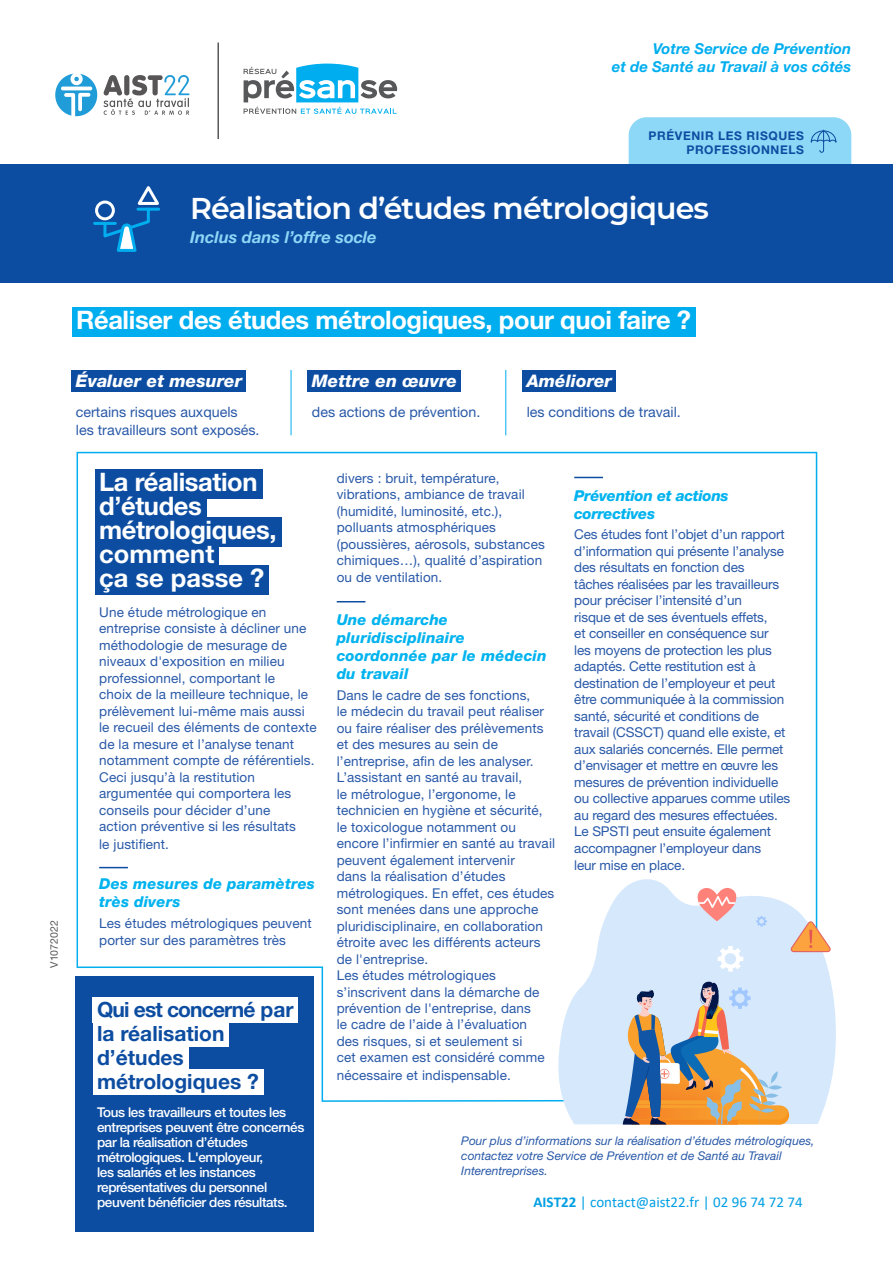
<style>
.page{position:relative;width:893px;height:1263px;background:#fff}
.page>*{position:absolute;margin:0;border:0;box-sizing:border-box;transform-origin:0 0}
.t1{font:600 30px "Montserrat";letter-spacing:-.03em;color:#fff}
.t2{font:700 25.5px "Helvetica Neue LT Std";letter-spacing:-.015em;color:#fff}
.t3{font:700 21px "Helvetica Neue LT Std";color:#0d4da1}
.t4{font:700 21px "Helvetica Neue LT Std";letter-spacing:-.04em;color:#0d4da1}
.t5{font:italic 800 17.4px "Helvetica Neue LT Std";color:#fff}
.t6{font:italic 700 16.5px "Helvetica Neue LT Std";color:#8dd7f7}
.t7{font:italic 800 15px/18px "Helvetica Neue LT Std";letter-spacing:.01em;color:#00b3ef}
.t8{font:italic 700 15px/18px "Helvetica Neue LT Std";color:#00aeef;text-align:right}
.t9{font:15px "Calibri";color:#009fe3}
.t10{font:italic 800 15px/18px "Helvetica Neue LT Std";letter-spacing:-.02em;color:#00b3ef}
.t11{font:14.25px/18px "Helvetica Neue LT Std";color:#2959a8}
.t12{font:13.5px/16.5px "Helvetica Neue LT Std";letter-spacing:.01em;color:#2959a8}
.t13{font:13.5px/16.5px "Helvetica Neue LT Std";letter-spacing:-.01em;color:#2959a8}
.t14{font:500 13.5px/15px "Helvetica Neue LT Std";letter-spacing:-.03em;color:#fff}
.t15{font:italic 12px/15px "Helvetica Neue LT Std";color:#2959a8}
.t16{font:700 12px/13.5px "Helvetica Neue LT Std";letter-spacing:.05em;color:#0d4da1;text-align:right}
.t17{font:10.5px "Helvetica Neue LT Std";color:#57585a}
.s1{font-weight:700}
</style>
<div class="page">
<hr style="left:217px;top:43px;width:2px;height:96px;background:#57585a">
<svg style="left:244px;top:64px;width:153px;height:50px"></svg>
<div style="left:629px;top:117px;width:222px;height:80px;background:#8dd7f7;border-radius:18px"></div>
<svg style="left:810px;top:130px;width:27px;height:23px"></svg>
<div style="left:0;top:164px;width:893px;height:119px;background:#0d4da1"></div>
<div style="left:76px;top:976px;width:238px;height:256px;background:#0d4da1"></div>
<div style="left:72px;top:307px;width:624px;height:30px;background:#00aeef"></div>
<hr style="left:291px;top:370px;width:1px;height:65px;background:#00aeef">
<div style="left:72px;top:370px;width:174px;height:21px;background:#0d4da1"></div>
<div style="left:308px;top:370px;width:153px;height:21px;background:#0d4da1"></div>
<div style="left:522px;top:370px;width:94px;height:21px;background:#0d4da1"></div>
<hr style="left:505px;top:370px;width:1px;height:65px;background:#00aeef">
<svg style="left:76px;top:451px;width:742px;height:651px"></svg>
<div style="left:95px;top:469px;width:167px;height:30px;background:#0d4da1"></div>
<div style="left:95px;top:493px;width:111px;height:30px;background:#0d4da1"></div>
<div style="left:95px;top:517px;width:186px;height:30px;background:#0d4da1"></div>
<div style="left:95px;top:541px;width:124px;height:30px;background:#0d4da1"></div>
<div style="left:95px;top:565px;width:174px;height:30px;background:#0d4da1"></div>
<svg style="left:99px;top:867px;width:29px;height:1px"></svg>
<svg style="left:337px;top:601px;width:28px;height:1px"></svg>
<svg style="left:574px;top:477px;width:29px;height:1px"></svg>
<svg style="left:556px;top:874px;width:280px;height:250px;fill:#d6e8fc"></svg>
<svg style="left:697px;top:888px;width:40px;height:33px"></svg>
<svg style="left:790px;top:921px;width:41px;height:31px"></svg>
<svg style="left:718px;top:946px;width:25px;height:26px"></svg>
<svg style="left:756px;top:916px;width:11px;height:11px"></svg>
<svg style="left:622px;top:981px;width:167px;height:144px;background:#beb4a8"></svg>
<svg style="left:93px;top:186px;width:67px;height:66px"></svg>
<img style="left:55px;top:73px;width:135px;height:44px">
<p class="t8" style="left:612px;top:39px;width:241px">Votre Service de Prévention<br>et de Santé au Travail à vos côtés</p>
<p class="t16" style="left:649px;top:129px;width:157px">PRÉVENIR LES RISQUES<br>PROFESSIONNELS</p>
<p class="t1" style="left:190px;top:187px;width:520px">Réalisation d’études métrologiques</p>
<p class="t6" style="left:190px;top:227px;width:188px">Inclus dans l’offre socle</p>
<p class="t17" style="left:48px;top:968px;width:49px;rotate:-90deg">V1072022</p>
<p class="t2" style="left:76px;top:305px;width:617px">Réaliser des études métrologiques, pour quoi faire ?</p>
<p class="t5" style="left:76px;top:370px;width:168px">Évaluer et mesurer</p>
<p class="t11" style="left:76px;top:403px;width:185px">certains risques auxquels<br>les travailleurs sont exposés.</p>
<p class="t5" style="left:312px;top:370px;width:147px">Mettre en œuvre</p>
<p class="t11" style="left:312px;top:403px;width:170px">des actions de prévention.</p>
<p class="t5" style="left:527px;top:370px;width:87px">Améliorer</p>
<p class="t11" style="left:527px;top:403px;width:156px">les conditions de travail.</p>
<p class="t2" style="left:99px;top:466px;width:160px">La réalisation</p>
<p class="t2" style="left:99px;top:490px;width:104px">d’études</p>
<p class="t2" style="left:99px;top:514px;width:179px">métrologiques,</p>
<p class="t2" style="left:99px;top:538px;width:117px">comment</p>
<p class="t2" style="left:99px;top:562px;width:167px">ça se passe ?</p>
<p class="t12" style="left:99px;top:603px;width:219px">Une étude métrologique en entreprise consiste à décliner une méthodologie de mesurage de niveaux d'exposition en milieu professionnel, comportant le<br>choix de la meilleure technique, le prélèvement lui-même mais aussi le recueil des éléments de contexte de la mesure et l’analyse tenant notamment compte de référentiels.<br>Ceci jusqu’à la restitution argumentée qui comportera les conseils pour décider d’une<br>action préventive si les résultats</p>
<p class="t12" style="left:99px;top:836px;width:71px">le justifient.</p>
<p class="t7" style="left:99px;top:875px;width:217px">Des mesures de paramètres très divers</p>
<p class="t12" style="left:99px;top:915px;width:214px">Les études métrologiques peuvent porter sur des paramètres très</p>
<p class="t4" style="left:97px;top:996px;width:198px">Qui est concerné par</p>
<p class="t3" style="left:97px;top:1020px;width:129px">la réalisation</p>
<p class="t3" style="left:97px;top:1044px;width:88px">d’études</p>
<p class="t3" style="left:97px;top:1068px;width:163px">métrologiques ?</p>
<p class="t14" style="left:97px;top:1104px;width:209px">Tous les travailleurs et toutes les entreprises peuvent être concernés par la réalisation d’études métrologiques. L'employeur,<br>les salariés et les instances représentatives du personnel peuvent bénéficier des résultats.</p>
<p class="t12" style="left:337px;top:469px;width:210px">divers : bruit, température, vibrations, ambiance de travail (humidité, luminosité, etc.), polluants atmosphériques (poussières, aérosols, substances chimiques…), qualité d’aspiration ou de ventilation.</p>
<p class="t7" style="left:337px;top:610px;width:211px">Une démarche pluridisciplinaire coordonnée par le médecin du travail</p>
<p class="t12" style="left:337px;top:686px;width:220px">Dans le cadre de ses fonctions,<br>le médecin du travail peut réaliser ou faire réaliser des prélèvements et des mesures au sein de l’entreprise, afin de les analyser.<br>L’assistant en santé au travail,<br>le métrologue, l’ergonome, le technicien en hygiène et sécurité, le toxicologue notamment ou encore l’infirmier en santé au travail peuvent également intervenir<br>dans la réalisation d’études métrologiques. En effet, ces études sont menées dans une approche pluridisciplinaire, en collaboration étroite avec les différents acteurs de l'entreprise.</p>
<p class="t12" style="left:337px;top:967px;width:209px">Les études métrologiques s’inscrivent dans la démarche de prévention de l'entreprise, dans le cadre de l’aide à l’évaluation des risques, si et seulement si cet examen est considéré comme</p>
<p class="t12" style="left:337px;top:1067px;width:176px">nécessaire et indispensable.</p>
<p class="t10" style="left:574px;top:486px;width:156px">Prévention et actions correctives</p>
<p class="t13" style="left:574px;top:526px;width:217px">Ces études font l’objet d’un rapport d’information qui présente l’analyse des résultats en fonction des<br>tâches réalisées par les travailleurs pour préciser l’intensité d’un<br>risque et de ses éventuels effets,<br>et conseiller en conséquence sur<br>les moyens de protection les plus adaptés. Cette restitution est à destination de l’employeur et peut être communiquée à la commission santé, sécurité et conditions de travail (CSSCT) quand elle existe, et aux salariés concernés. Elle permet d’envisager et mettre en œuvre les mesures de prévention individuelle ou collective apparues comme utiles au regard des mesures effectuées.<br>Le SPSTI peut ensuite également accompagner l’employeur dans<br>leur mise en place.</p>
<p class="t15" style="left:461px;top:1133px;width:355px">Pour plus d’informations sur la réalisation d’études métrologiques, contactez votre Service de Prévention et de Santé au Travail<br>Interentreprises.</p>
<p class="t9" style="left:533px;top:1191px;width:271px"><span class="s1">AIST22</span> | contact@aist22.fr | 02 96 74 72 74</p>
</div>
